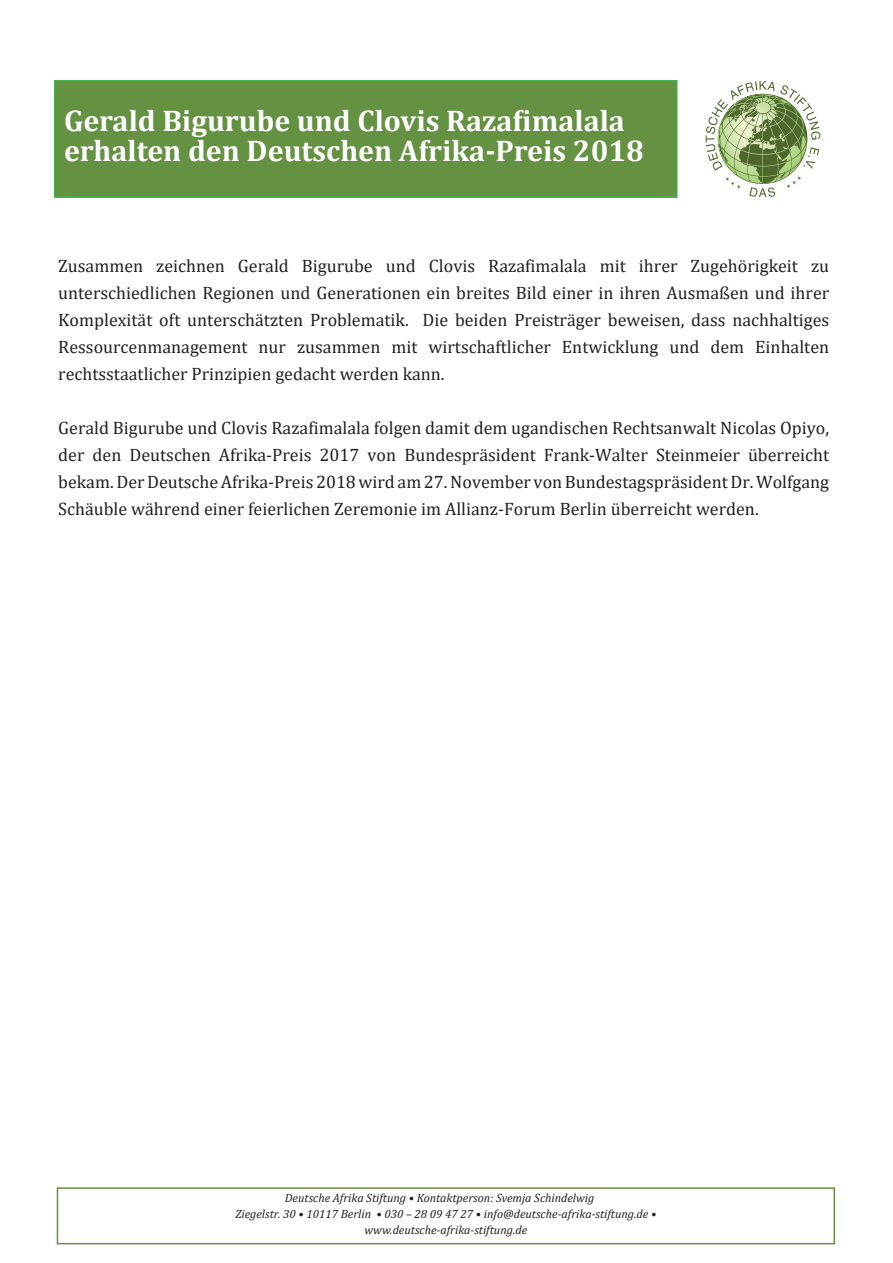
<style>
.page{position:relative;width:893px;height:1263px;background:#fff}
.page>*{position:absolute;margin:0;border:0;box-sizing:border-box;transform-origin:0 0}
.t1{font:700 30px/30px "Cambria";color:#fff}
.t2{font:18px/27px "Cambria";color:#231f20;text-align:justify}
.t3{font:italic 12px "Cambria";color:#231f20}
</style>
<div class="page">
<div style="left:57px;top:1187px;width:778px;height:57px;border:2px solid #659142"></div>
<svg style="left:706px;top:81px;width:114px;height:116px"></svg>
<div style="left:54px;top:80px;width:623px;height:118px;background:#659142;border:2px solid #40ae49"></div>
<h1 class="t1" style="left:64px;top:105px;width:581px">Gerald Bigurube und Clovis Razafimalala erhalten den Deutschen Afrika-Preis 2018</h1>
<p class="t2" style="left:58px;top:252px;width:772px">Zusammen zeichnen Gerald Bigurube und Clovis Razafimalala mit ihrer Zugehörigkeit zu unterschiedlichen Regionen und Generationen ein breites Bild einer in ihren Ausmaßen und ihrer Komplexität oft unterschätzten Problematik. Die beiden Preisträger beweisen, dass nachhaltiges Ressourcenmanagement nur zusammen mit wirtschaftlicher Entwicklung und dem Einhalten rechtsstaatlicher Prinzipien gedacht werden kann.</p>
<p class="t2" style="left:58px;top:414px;width:772px">Gerald Bigurube und Clovis Razafimalala folgen damit dem ugandischen Rechtsanwalt Nicolas Opiyo, der den Deutschen Afrika-Preis 2017 von Bundespräsident Frank-Walter Steinmeier überreicht bekam. Der Deutsche Afrika-Preis 2018 wird am 27. November von Bundestagspräsident Dr. Wolfgang Schäuble während einer feierlichen Zeremonie im Allianz-Forum Berlin überreicht werden.</p>
<p class="t3" style="left:285px;top:1189px;width:311px">Deutsche Afrika Stiftung • Kontaktperson: Svemja Schindelwig</p>
<p class="t3" style="left:235px;top:1205px;width:422px">Ziegelstr. 30 • 10117 Berlin • 030 – 28 09 47 27 • info@deutsche-afrika-stiftung.de •</p>
<p class="t3" style="left:365px;top:1222px;width:164px">www.deutsche-afrika-stiftung.de</p>
</div>
